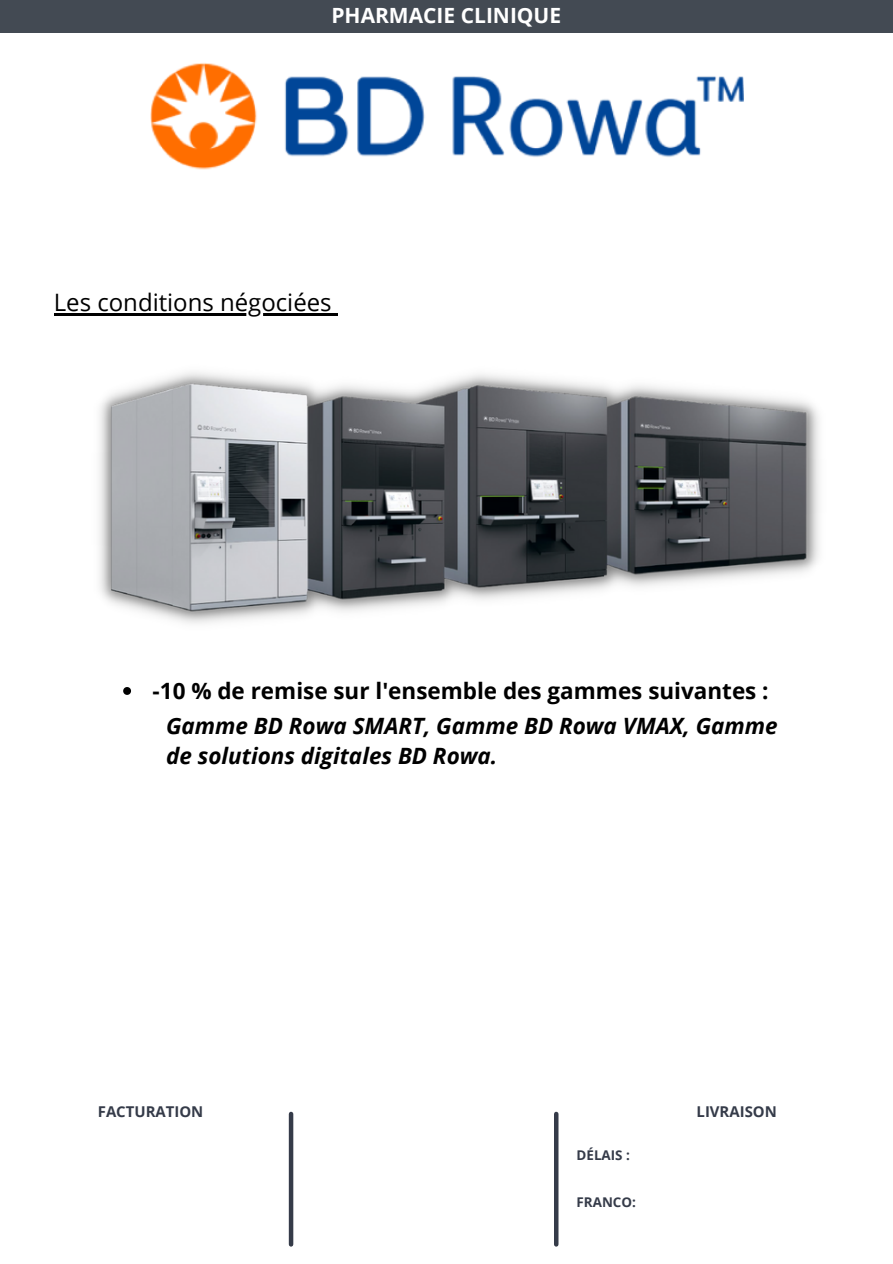
<style>
.page{position:relative;width:893px;height:1264px;background:#fff}
.page>*{position:absolute;margin:0;border:0;box-sizing:border-box;transform-origin:0 0}
.t1{font:24px "Open Sans";color:#000}
.t2{font:italic 700 22.5px/30.3px "Open Sans";color:#000}
.t3{font:700 22.5px "Open Sans";color:#000}
.t4{font:700 21px "Open Sans";color:#fff}
.t5{font:700 14.85px "Open Sans";color:#353b49}
.t6{font:700 13.35px "Open Sans";color:#353b49}
</style>
<div class="page">
<img style="left:150px;top:63px;width:593px;height:107px">
<img style="left:99px;top:372px;width:721px;height:252px">
<hr style="left:54px;top:313px;width:278px;height:2px;background:#000">
<svg style="left:332px;top:313px;width:6px;height:2px"></svg>
<svg style="left:123px;top:687px;width:8px;height:8px"></svg>
<div style="left:0;top:0;width:892px;height:33px;background:#434a53"></div>
<hr style="left:289px;top:1113px;width:4px;height:131px;background:#353b49">
<hr style="left:554px;top:1113px;width:4px;height:131px;background:#353b49">
<p class="t4" style="left:331px;top:1px;width:231px">PHARMACIE CLINIQUE</p>
<p class="t1" style="left:54px;top:285px;width:279px">Les conditions négociées</p>
<p class="t3" style="left:153px;top:675px;width:617px">-10 % de remise sur l'ensemble des gammes suivantes :</p>
<p class="t2" style="left:166px;top:710px;width:613px">Gamme BD Rowa SMART, Gamme BD Rowa VMAX, Gamme de solutions digitales BD Rowa.</p>
<p class="t5" style="left:98px;top:1101px;width:107px">FACTURATION</p>
<p class="t5" style="left:696px;top:1101px;width:82px">LIVRAISON</p>
<p class="t6" style="left:576px;top:1145px;width:55px">DÉLAIS :</p>
<p class="t6" style="left:576px;top:1192px;width:61px">FRANCO:</p>
</div>
